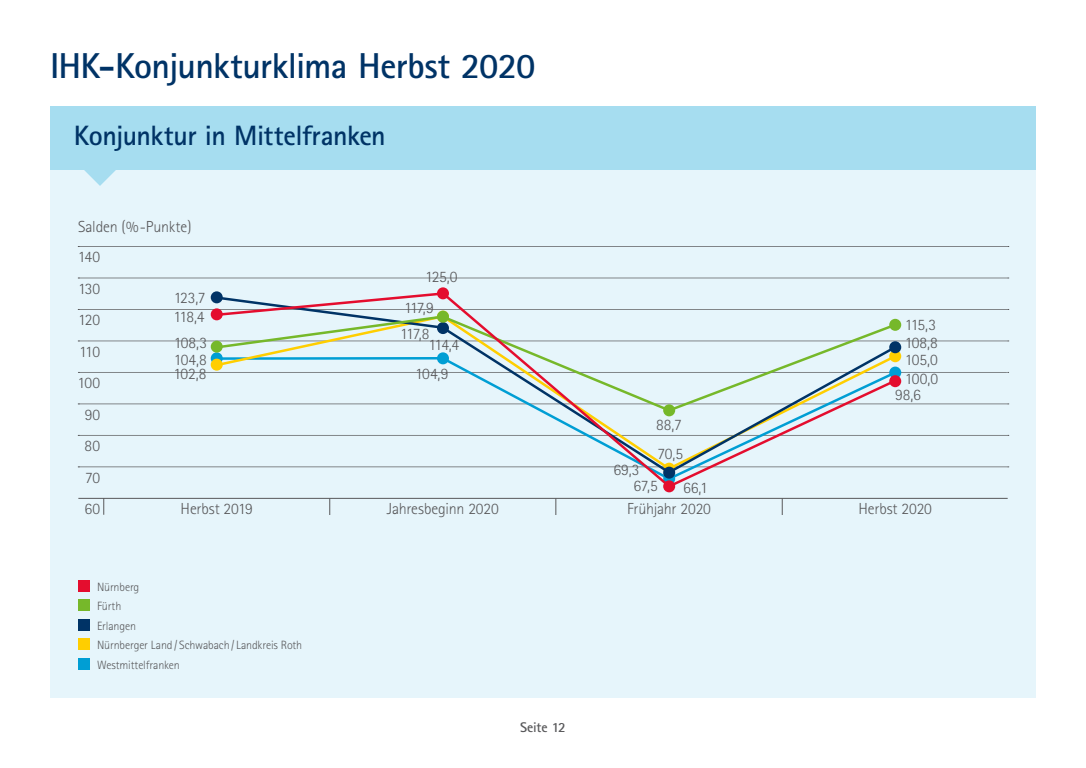
<style>
.page{position:relative;width:1086px;height:768px;background:#fff}
.page>*{position:absolute;margin:0;border:0;box-sizing:border-box;transform-origin:0 0}
.Headline_Kategorie_2{font:700 36px "Rotis Sans Serif";letter-spacing:-.02em;color:#036}
.Headline_Kategorie_2-2{font:700 28px "Rotis Sans Serif";letter-spacing:-.02em;color:#036}
.Fliesstext_10_pt_tit{font:300 16px "Rotis Sans Serif";letter-spacing:-.01em;color:#58585a}
.Headline_Kategorie_2-3{font:700 14px "Rotis Sans Serif";letter-spacing:-.02em;color:#58585a}
.Fliesstext_10_pt_tit-2{font:300 12px "Rotis Sans Serif";letter-spacing:-.015em;color:#58585a}
</style>
<div class="page">
<div style="left:50px;top:106px;width:986px;height:592px;background:#e6f5fb"></div>
<div style="left:50px;top:106px;width:986px;height:64px;background:#a6ddf0"></div>
<svg style="left:84px;top:170px;width:32px;height:16px"></svg>
<svg style="left:78px;top:246px;width:931px;height:1px"></svg>
<hr style="left:78px;top:498px;width:930px;height:1px;background:#58585a">
<svg style="left:78px;top:467px;width:931px;height:1px"></svg>
<svg style="left:78px;top:435px;width:931px;height:1px"></svg>
<svg style="left:78px;top:404px;width:931px;height:1px"></svg>
<svg style="left:78px;top:372px;width:931px;height:1px"></svg>
<svg style="left:78px;top:341px;width:931px;height:1px"></svg>
<svg style="left:78px;top:278px;width:931px;height:1px"></svg>
<svg style="left:104px;top:498px;width:1px;height:17px"></svg>
<svg style="left:330px;top:498px;width:1px;height:17px"></svg>
<svg style="left:556px;top:498px;width:1px;height:17px"></svg>
<svg style="left:782px;top:499px;width:1px;height:16px"></svg>
<svg style="left:211px;top:352px;width:12px;height:12px"></svg>
<div style="left:889px;top:367px;width:12px;height:12px;background:#009ed4;border-radius:50%"></div>
<div style="left:211px;top:359px;width:12px;height:12px;background:#ffce00;border-radius:50%"></div>
<div style="left:889px;top:350px;width:12px;height:12px;background:#ffce00;border-radius:50%"></div>
<svg style="left:214px;top:435px;width:225px;height:33px"></svg>
<div style="left:889px;top:341px;width:12px;height:12px;background:#036;border-radius:50%"></div>
<svg style="left:214px;top:317px;width:225px;height:88px"></svg>
<div style="left:211px;top:341px;width:12px;height:12px;background:#76b82a;border-radius:50%"></div>
<div style="left:889px;top:319px;width:12px;height:12px;background:#76b82a;border-radius:50%"></div>
<svg style="left:78px;top:291px;width:931px;height:26px"></svg>
<svg style="left:437px;top:287px;width:12px;height:12px"></svg>
<div style="left:211px;top:308px;width:12px;height:12px;background:#e40d2e;border-radius:50%"></div>
<div style="left:663px;top:480px;width:12px;height:12px;background:#e40d2e;border-radius:50%"></div>
<svg style="left:439px;top:290px;width:460px;height:199px"></svg>
<div style="left:889px;top:375px;width:12px;height:12px;background:#e40d2e;border-radius:50%"></div>
<div style="left:78px;top:619px;width:12px;height:12px;background:#036"></div>
<div style="left:78px;top:580px;width:12px;height:12px;background:#e40d2e"></div>
<div style="left:78px;top:638px;width:12px;height:12px;background:#ffce00"></div>
<div style="left:78px;top:600px;width:12px;height:12px;background:#76b82a"></div>
<div style="left:78px;top:658px;width:12px;height:12px;background:#009ed4"></div>
<p class="Headline_Kategorie_2" style="left:50px;top:44px;width:487px">IHK-Konjunkturklima Herbst 2020</p>
<p class="Headline_Kategorie_2-2" style="left:74px;top:118px;width:314px">Konjunktur in Mittelfranken</p>
<p class="Fliesstext_10_pt_tit" style="left:78px;top:218px;width:115px">Salden (%-Punkte)</p>
<p class="Fliesstext_10_pt_tit" style="left:78px;top:248px;width:24px">140</p>
<p class="Fliesstext_10_pt_tit" style="left:78px;top:279px;width:24px">130</p>
<p class="Fliesstext_10_pt_tit" style="left:78px;top:310px;width:23px">120</p>
<p class="Fliesstext_10_pt_tit" style="left:79px;top:342px;width:22px">110</p>
<p class="Fliesstext_10_pt_tit" style="left:77px;top:374px;width:24px">100</p>
<p class="Fliesstext_10_pt_tit" style="left:85px;top:405px;width:17px">90</p>
<p class="Fliesstext_10_pt_tit" style="left:85px;top:437px;width:17px">80</p>
<p class="Fliesstext_10_pt_tit" style="left:85px;top:468px;width:17px">70</p>
<p class="Fliesstext_10_pt_tit" style="left:425px;top:267px;width:34px">125,0</p>
<p class="Fliesstext_10_pt_tit" style="left:174px;top:288px;width:33px">123,7</p>
<p class="Fliesstext_10_pt_tit" style="left:404px;top:298px;width:31px">117,9</p>
<p class="Fliesstext_10_pt_tit" style="left:174px;top:307px;width:32px">118,4</p>
<p class="Fliesstext_10_pt_tit" style="left:905px;top:315px;width:33px">115,3</p>
<p class="Fliesstext_10_pt_tit" style="left:400px;top:325px;width:31px">117,8</p>
<p class="Fliesstext_10_pt_tit" style="left:174px;top:334px;width:35px">108,3</p>
<p class="Fliesstext_10_pt_tit" style="left:905px;top:333px;width:35px">108,8</p>
<p class="Fliesstext_10_pt_tit" style="left:429px;top:336px;width:32px">114,4</p>
<p class="Fliesstext_10_pt_tit" style="left:174px;top:350px;width:35px">104,8</p>
<p class="Fliesstext_10_pt_tit" style="left:905px;top:350px;width:35px">105,0</p>
<p class="Fliesstext_10_pt_tit" style="left:415px;top:364px;width:35px">104,9</p>
<p class="Fliesstext_10_pt_tit" style="left:174px;top:365px;width:34px">102,8</p>
<p class="Fliesstext_10_pt_tit" style="left:905px;top:370px;width:35px">100,0</p>
<p class="Fliesstext_10_pt_tit" style="left:656px;top:415px;width:27px">88,7</p>
<p class="Fliesstext_10_pt_tit" style="left:613px;top:460px;width:28px">69,3</p>
<p class="Fliesstext_10_pt_tit" style="left:658px;top:444px;width:27px">70,5</p>
<p class="Fliesstext_10_pt_tit" style="left:633px;top:476px;width:26px">67,5</p>
<p class="Fliesstext_10_pt_tit" style="left:683px;top:478px;width:26px">66,1</p>
<p class="Fliesstext_10_pt_tit" style="left:895px;top:386px;width:27px">98,6</p>
<p class="Fliesstext_10_pt_tit" style="left:85px;top:499px;width:17px">60</p>
<p class="Fliesstext_10_pt_tit" style="left:181px;top:499px;width:74px">Herbst 2019</p>
<p class="Fliesstext_10_pt_tit" style="left:387px;top:499px;width:114px">Jahresbeginn 2020</p>
<p class="Fliesstext_10_pt_tit" style="left:627px;top:499px;width:85px">Frühjahr 2020</p>
<p class="Fliesstext_10_pt_tit" style="left:859px;top:499px;width:75px">Herbst 2020</p>
<p class="Fliesstext_10_pt_tit-2" style="left:97px;top:580px;width:44px">Nürnberg</p>
<p class="Fliesstext_10_pt_tit-2" style="left:97px;top:599px;width:26px">Fürth</p>
<p class="Fliesstext_10_pt_tit-2" style="left:97px;top:619px;width:40px">Erlangen</p>
<p class="Fliesstext_10_pt_tit-2" style="left:97px;top:638px;width:207px">Nürnberger Land / Schwabach /Landkreis Roth</p>
<p class="Fliesstext_10_pt_tit-2" style="left:97px;top:658px;width:84px">Westmittelfranken</p>
<p class="Headline_Kategorie_2-3" style="left:520px;top:718px;width:47px">Seite 12</p>
</div>
